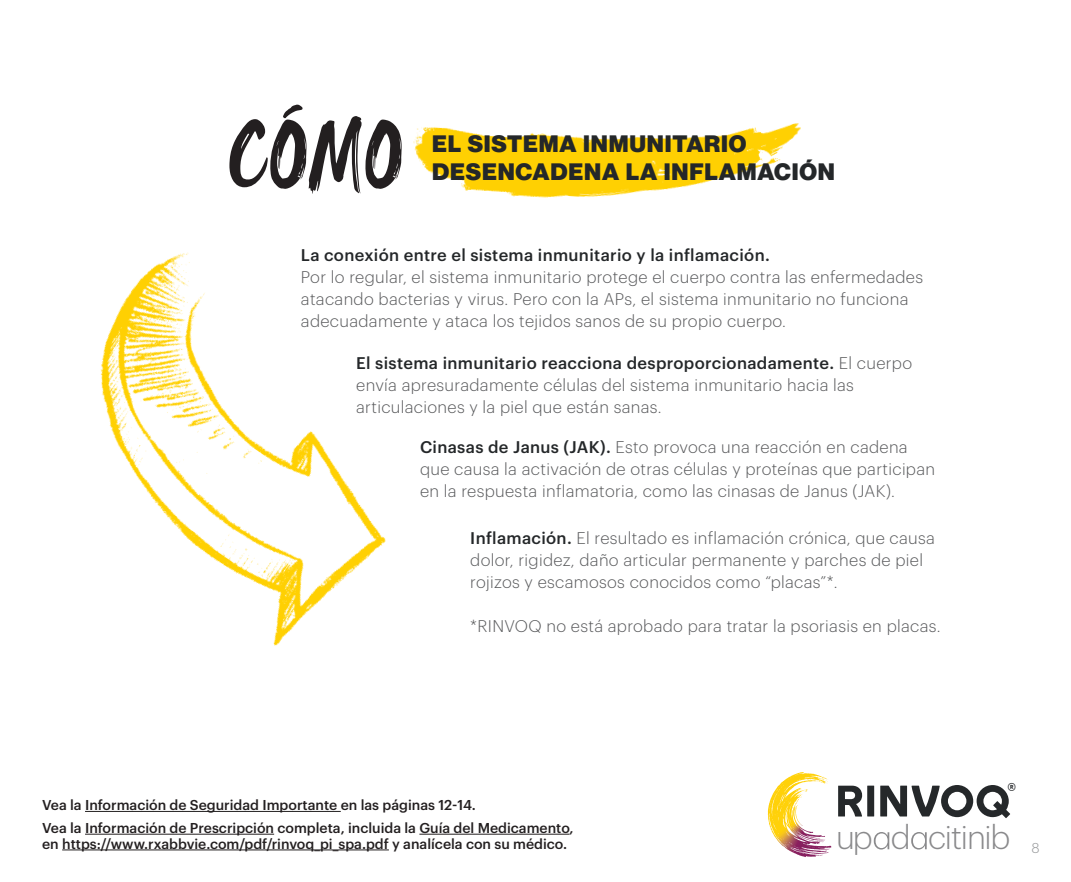
<style>
.page{position:relative;width:1071px;height:882px;background:#fff}
.page>*{position:absolute;margin:0;border:0;box-sizing:border-box;transform-origin:0 0}
.t1{font:300 32.55px "Graphik";letter-spacing:-.035em;color:#8a8a8c}
.t2{font:900 23.28px/28px "Neue Haas Display";letter-spacing:.035em;color:#242729}
.t3{font:500 18.03px "Graphik";color:#24272a;scale:.93 1}
.t4{font:300 16.45px/22.1px "Graphik";letter-spacing:.02em;color:#58595b}
.t5{font:500 16.45px "Graphik";letter-spacing:.02em;color:#242729}
.t6{font:500 14px/22.8px "Graphik";color:#231f20}
.t7{font:300 14px "Graphik";color:#949698}
.s1{font-weight:500;color:#242729}
</style>
<div class="page">
<img style="left:100px;top:252px;width:286px;height:394px">
<img style="left:413px;top:123px;width:388px;height:75px">
<svg style="left:229px;top:105px;width:173px;height:89px"></svg>
<hr style="left:85px;top:811px;width:256px;height:1px;background:#231f20">
<hr style="left:85px;top:834px;width:189px;height:1px;background:#231f20">
<hr style="left:419px;top:834px;width:151px;height:1px;background:#231f20">
<hr style="left:62px;top:850px;width:327px;height:1px;background:#231f20">
<div style="left:867px;top:786px;width:7px;height:30px;background:#25282a"></div>
<svg style="left:880px;top:785px;width:130px;height:33px"></svg>
<svg style="left:838px;top:786px;width:24px;height:31px"></svg>
<img style="left:768px;top:772px;width:36px;height:56px">
<svg style="left:874px;top:832px;width:15px;height:18px"></svg>
<svg style="left:911px;top:832px;width:16px;height:18px"></svg>
<h2 class="t2" style="left:432px;top:130px;width:404px">EL SISTEMA INMUNITARIO<br>DESENCADENA LA INFLAMACIÓN</h2>
<p class="t5" style="left:301px;top:242px;width:470px">La conexión entre el sistema inmunitario y la inflamación.</p>
<p class="t4" style="left:301px;top:265px;width:624px">Por lo regular, el sistema inmunitario protege el cuerpo contra las enfermedades atacando bacterias y virus. Pero con la APs, el sistema inmunitario no funciona adecuadamente y ataca los tejidos sanos de su propio cuerpo.</p>
<p class="t4" style="left:356px;top:351px;width:558px"><span class="s1">El sistema inmunitario reacciona desproporcionadamente.</span> El cuerpo envía apresuradamente células del sistema inmunitario hacia las articulaciones y la piel que están sanas.</p>
<p class="t4" style="left:420px;top:435px;width:517px"><span class="s1">Cinasas de Janus (JAK).</span> Esto provoca una reacción en cadena que causa la activación de otras células y proteínas que participan en la respuesta inflamatoria, como las cinasas de Janus (JAK).</p>
<p class="t4" style="left:470px;top:526px;width:466px"><span class="s1">Inflamación.</span> El resultado es inflamación crónica, que causa dolor, rigidez, daño articular permanente y parches de piel rojizos y escamosos conocidos como “placas”*.</p>
<p class="t4" style="left:470px;top:613px;width:472px">*RINVOQ no está aprobado para tratar la psoriasis en placas.</p>
<p class="t6" style="left:42px;top:792px;width:533px">Vea la Información de Seguridad Importante en las páginas 12-14.<br>Vea la Información de Prescripción completa, incluida la Guía del Medicamento,</p>
<p class="t6" style="left:42px;top:831px;width:526px">en https://www.rxabbvie.com/pdf/rinvoq_pi_spa.pdf y analícela con su médico.</p>
<p class="t3" style="left:1007px;top:776px;width:11px">®</p>
<h1 class="t1" style="left:836px;top:814px;width:176px">up d citinib</h1>
<p class="t7" style="left:1031px;top:838px;width:10px">8</p>
</div>
